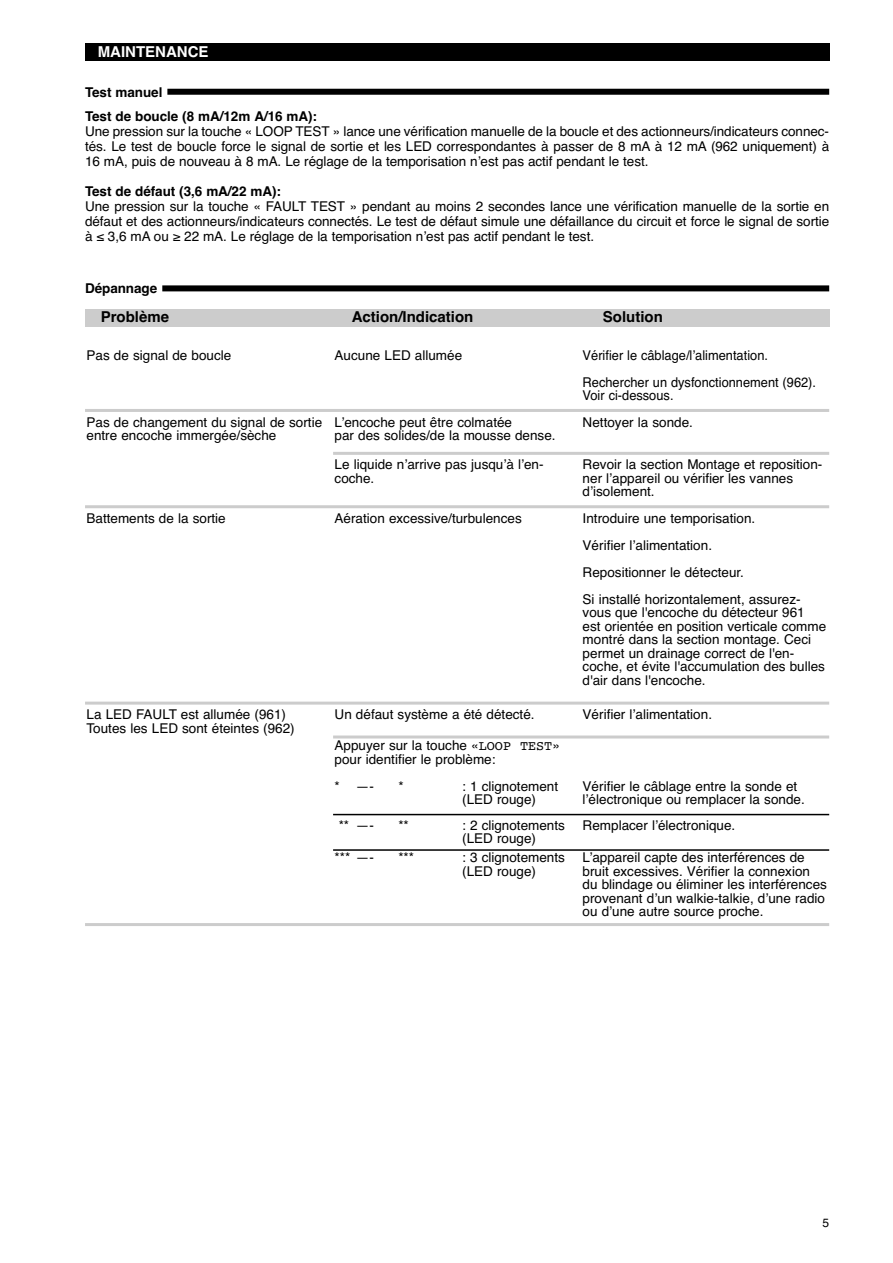
<style>
.page{position:relative;width:893px;height:1263px;background:#fff}
.page>*{position:absolute;margin:0;border:0;box-sizing:border-box;transform-origin:0 0}
.t1{font:700 15px "Helvetica";color:#000}
.t2{font:700 15px "Helvetica";color:#fff}
.t3{font:13.5px/13.5px "Helvetica";color:#000}
.t4{font:13.5px/27px "Helvetica";color:#000;scale:.95 1}
.t5{font:700 13.5px/24.6px "Helvetica";letter-spacing:-.005em;color:#000}
.t6{font:12px "Helvetica";color:#000}
.s1{font-family:"Courier"}
</style>
<div class="page">
<div style="left:85px;top:43px;width:744px;height:17px;background:#000"></div>
<div style="left:167px;top:89px;width:662px;height:6px;background:#000"></div>
<div style="left:162px;top:285px;width:667px;height:6px;background:#000"></div>
<div style="left:85px;top:310px;width:744px;height:17px;background:#ccc"></div>
<hr style="left:85px;top:409px;width:744px;height:3px;background:#ccc">
<hr style="left:333px;top:452px;width:496px;height:3px;background:#ccc">
<hr style="left:85px;top:505px;width:744px;height:3px;background:#ccc">
<hr style="left:85px;top:702px;width:744px;height:3px;background:#ccc">
<hr style="left:333px;top:735px;width:496px;height:3px;background:#ccc">
<hr style="left:333px;top:814px;width:496px;height:1px;background:#000">
<hr style="left:333px;top:849px;width:496px;height:2px;background:#000">
<hr style="left:85px;top:923px;width:744px;height:3px;background:#ccc">
<p class="t2" style="left:98px;top:43px;width:112px">MAINTENANCE</p>
<p class="t5" style="left:85px;top:80px;width:234px">Test manuel<br>Test de boucle (8 mA/12m A/16 mA):</p>
<p class="t3" style="left:85px;top:124px;width:746px;line-height:15px;text-align:justify">Une pression sur la touche « LOOP TEST » lance une vérification manuelle de la boucle et des actionneurs/indicateurs connec&shy;tés. Le test de boucle force le signal de sortie et les LED correspondantes à passer de 8 mA à 12 mA (962 uniquement) à 16 mA, puis de nouveau à 8 mA. Le réglage de la temporisation n’est pas actif pendant le test.</p>
<p class="t5" style="left:85px;top:179px;width:197px">Test de défaut (3,6 mA/22 mA):</p>
<p class="t3" style="left:85px;top:199px;width:746px;line-height:15px;text-align:justify">Une pression sur la touche « FAULT TEST » pendant au moins 2 secondes lance une vérification manuelle de la sortie en défaut et des actionneurs/indicateurs connectés. Le test de défaut simule une défaillance du circuit et force le signal de sortie à ≤ 3,6 mA ou ≥ 22 mA. Le réglage de la temporisation n’est pas actif pendant le test.</p>
<p class="t5" style="left:85px;top:276px;width:74px">Dépannage</p>
<p class="t1" style="left:101px;top:308px;width:70px">Problème</p>
<p class="t1" style="left:352px;top:308px;width:123px">Action/Indication</p>
<p class="t1" style="left:603px;top:308px;width:61px">Solution</p>
<p class="t3" style="left:87px;top:348px;width:146px">Pas de signal de boucle</p>
<p class="t3" style="left:335px;top:348px;width:129px">Aucune LED allumée</p>
<p class="t4" style="left:583px;top:342px;width:247px">Vérifier le câblage/l’alimentation.<br>Rechercher un dysfonctionnement (962).</p>
<p class="t4" style="left:583px;top:382px;width:97px">Voir ci-dessous.</p>
<p class="t3" style="left:87px;top:415px;width:237px">Pas de changement du signal de sortie entre encoche immergée/sèche</p>
<p class="t3" style="left:335px;top:415px;width:223px">L’encoche peut être colmatée<br>par des solides/de la mousse dense.</p>
<p class="t3" style="left:583px;top:415px;width:112px">Nettoyer la sonde.</p>
<p class="t3" style="left:335px;top:458px;width:210px">Le liquide n’arrive pas jusqu’à l’en&shy;coche.</p>
<p class="t3" style="left:583px;top:458px;width:241px">Revoir la section Montage et reposition&shy;ner l’appareil ou vérifier les vannes d’isolement.</p>
<p class="t3" style="left:87px;top:511px;width:141px">Battements de la sortie</p>
<p class="t3" style="left:335px;top:511px;width:189px">Aération excessive/turbulences</p>
<p class="t3" style="left:583px;top:505px;width:219px;line-height:27px">Introduire une temporisation.<br>Vérifier l’alimentation.<br>Repositionner le détecteur.<br>Si installé horizontalement, assurez-</p>
<p class="t3" style="left:583px;top:606px;width:245px">vous que l'encoche du détecteur 961 est orientée en position verticale comme montré dans la section montage. Ceci permet un drainage correct de l'en&shy;coche, et évite l'accumulation des bulles d'air dans l'encoche.</p>
<p class="t3" style="left:87px;top:708px;width:210px">La LED FAULT est allumée (961)<br>Toutes les LED sont éteintes (962)</p>
<p class="t3" style="left:335px;top:708px;width:201px">Un défaut système a été détecté.</p>
<p class="t3" style="left:583px;top:708px;width:131px">Vérifier l’alimentation.</p>
<p class="t3" style="left:335px;top:739px;width:227px">Appuyer sur la touche «<span class="s1">LOOP TEST</span>» pour identifier le problème:</p>
<p class="t3" style="left:335px;top:779px;width:41px">* —-</p>
<p class="t3" style="left:398px;top:779px;width:7px">*</p>
<p class="t3" style="left:462px;top:779px;width:98px">: 1 clignotement (LED rouge)</p>
<p class="t3" style="left:583px;top:779px;width:224px">Vérifier le câblage entre la sonde et l’électronique ou remplacer la sonde.</p>
<p class="t3" style="left:339px;top:818px;width:37px">** —-</p>
<p class="t3" style="left:398px;top:818px;width:12px">**</p>
<p class="t3" style="left:462px;top:818px;width:104px">: 2 clignotements (LED rouge)</p>
<p class="t3" style="left:583px;top:818px;width:154px">Remplacer l’électronique.</p>
<p class="t3" style="left:335px;top:851px;width:41px">*** —-</p>
<p class="t3" style="left:398px;top:851px;width:17px">***</p>
<p class="t3" style="left:462px;top:851px;width:104px">: 3 clignotements (LED rouge)</p>
<p class="t3" style="left:583px;top:851px;width:246px">L’appareil capte des interférences de bruit excessives. Vérifier la connexion du blindage ou éliminer les interférences provenant d’un walkie-talkie, d’une radio ou d’une autre source proche.</p>
<p class="t6" style="left:822px;top:1215px;width:8px">5</p>
</div>
